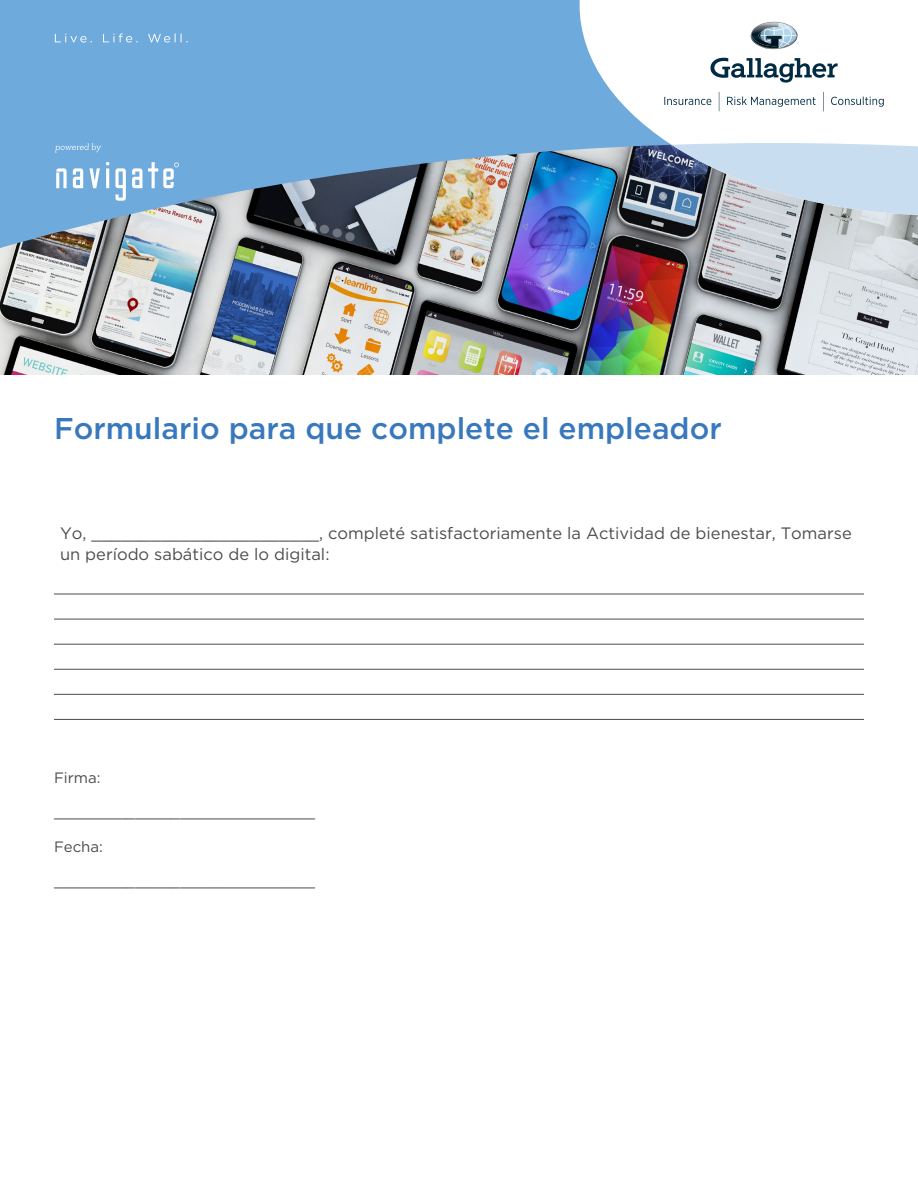
<style>
.page{position:relative;width:918px;height:1188px;background:#fff}
.page>*{position:absolute;margin:0;border:0;box-sizing:border-box;transform-origin:0 0}
.t1{font:500 30px "Gotham";color:#3878bd}
.t2{font:16.5px/21px "Gotham";color:#4b4c4d}
.t3{font:15px "Gotham";color:#4b4c4d}
</style>
<div class="page">
<img style="left:0;top:252px;width:918px;height:123px">
<svg style="left:0;top:0;width:918px;height:252px;background:#77a1c7"></svg>
<svg style="left:580px;top:0;width:338px;height:215px"></svg>
<svg style="left:672px;top:143px;width:246px;height:72px;background:#b5c5d7"></svg>
<svg style="left:73px;top:168px;width:10px;height:20px"></svg>
<svg style="left:115px;top:168px;width:11px;height:33px"></svg>
<svg style="left:89px;top:168px;width:11px;height:20px"></svg>
<hr style="left:106px;top:168px;width:3px;height:20px;background:#fff">
<svg style="left:56px;top:168px;width:11px;height:20px"></svg>
<svg style="left:132px;top:162px;width:47px;height:26px"></svg>
<svg style="left:55px;top:143px;width:46px;height:9px"></svg>
<svg style="left:710px;top:58px;width:128px;height:25px"></svg>
<svg style="left:664px;top:97px;width:47px;height:8px"></svg>
<svg style="left:727px;top:97px;width:89px;height:10px"></svg>
<svg style="left:831px;top:97px;width:53px;height:10px"></svg>
<svg style="left:823px;top:92px;width:1px;height:19px"></svg>
<svg style="left:719px;top:92px;width:1px;height:19px"></svg>
<img style="left:751px;top:21px;width:23px;height:1px">
<svg style="left:751px;top:22px;width:48px;height:27px"></svg>
<svg style="left:55px;top:33px;width:132px;height:9px"></svg>
<hr style="left:54px;top:594px;width:810px;height:1px;background:#4b4c4d">
<hr style="left:54px;top:619px;width:810px;height:1px;background:#4b4c4d">
<hr style="left:54px;top:644px;width:810px;height:1px;background:#4b4c4d">
<hr style="left:54px;top:669px;width:810px;height:1px;background:#4b4c4d">
<hr style="left:54px;top:694px;width:810px;height:1px;background:#4b4c4d">
<hr style="left:54px;top:719px;width:810px;height:1px;background:#4b4c4d">
<h1 class="t1" style="left:54px;top:408px;width:669px">Formulario para que complete el empleador</h1>
<p class="t2" style="left:60px;top:522px;width:793px">Yo, _______________________, completé satisfactoriamente la Actividad de bienestar, Tomarse un período sabático de lo digital:</p>
<p class="t3" style="left:54px;top:768px;width:48px">Firma:</p>
<p class="t3" style="left:54px;top:802px;width:263px">_____________________________</p>
<p class="t3" style="left:54px;top:837px;width:51px">Fecha:</p>
<p class="t3" style="left:54px;top:871px;width:263px">_____________________________</p>
</div>
